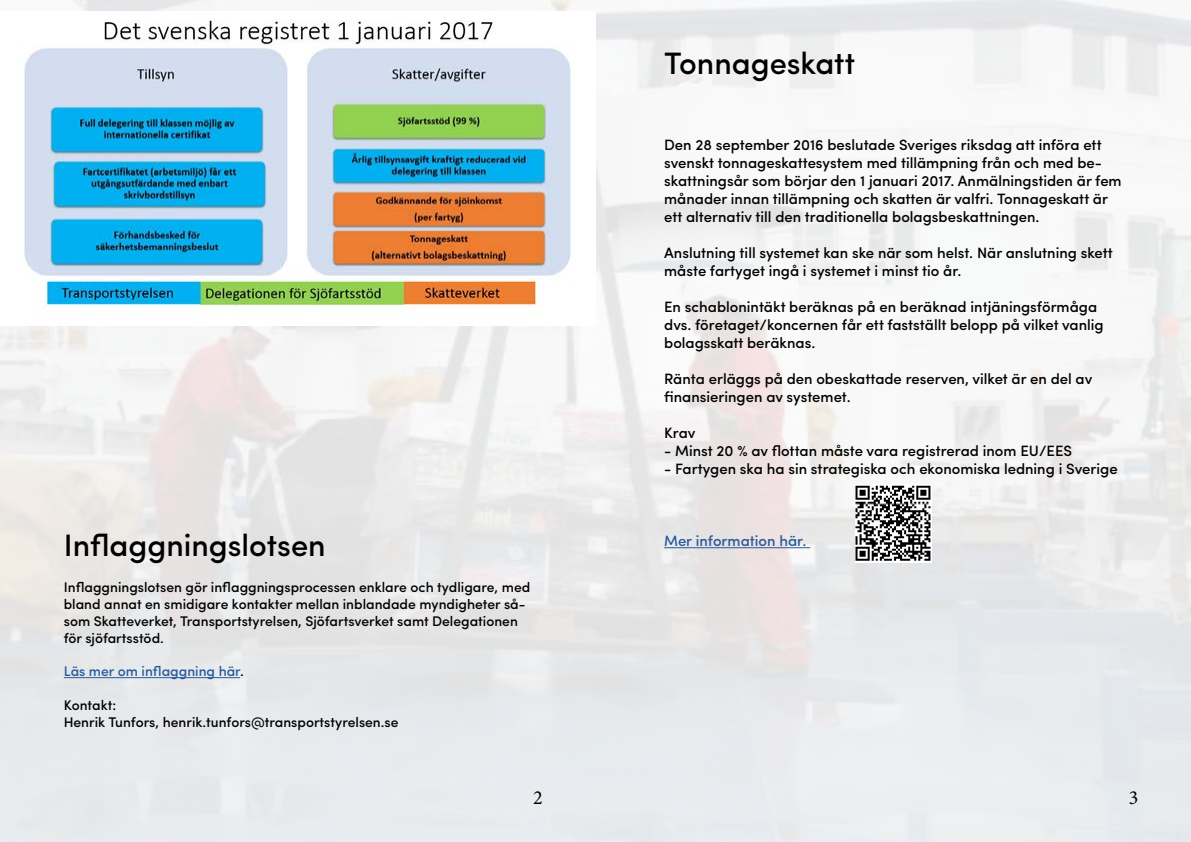
<style>
.page{position:relative;width:1191px;height:842px;background:#fff}
.page>*{position:absolute;margin:0;border:0;box-sizing:border-box;transform-origin:0 0}
.t1{font:500 31px "Sofia Pro";color:#000}
.t2{font:20px "Minion Pro";color:#000}
.t3{font:500 15px/18px "Sofia Pro";color:#000}
.t4{font:500 15px "Sofia Pro";color:#275b9b}
.t5{font:500 14px/16.8px "Sofia Pro";color:#000}
.t6{font:500 14px "Sofia Pro";color:#275b9b}
.s1{color:#000}
</style>
<div class="page">
<hr style="left:664px;top:547px;width:146px;height:1px;background:#275b9b">
<img style="left:855px;top:485px;width:76px;height:76px">
<img style="left:16px;top:19px;width:560px;height:298px">
<hr style="left:64px;top:677px;width:176px;height:1px;background:#275b9b">
<h1 class="t1" style="left:64px;top:522px;width:263px">Inflaggningslotsen</h1>
<p class="t5" style="left:64px;top:578px;width:468px">Inflaggningslotsen gör inflaggningsprocessen enklare och tydligare, med bland annat en smidigare kontakter mellan inblandade myndigheter så&shy;som Skatteverket, Transportstyrelsen, Sjöfartsverket samt Delegationen för sjöfartsstöd.</p>
<p class="t6" style="left:64px;top:661px;width:181px">Läs mer om inflaggning här<span class="s1">.</span></p>
<p class="t5" style="left:64px;top:696px;width:336px">Kontakt:<br>Henrik Tunfors, henrik.tunfors@transportstyrelsen.se</p>
<h2 class="t2" style="left:533px;top:784px;width:11px">2</h2>
<h1 class="t1" style="left:664px;top:40px;width:192px">Tonnageskatt</h1>
<p class="t3" style="left:664px;top:135px;width:459px">Den 28 september 2016 beslutade Sveriges riksdag att införa ett svenskt tonnageskattesystem med tillämpning från och med be&shy;skattningsår som börjar den 1 januari 2017. Anmälningstiden är fem månader innan tillämpning och skatten är valfri. Tonnageskatt är ett alternativ till den traditionella bolagsbeskattningen.</p>
<p class="t3" style="left:664px;top:243px;width:450px">Anslutning till systemet kan ske när som helst. När anslutning skett måste fartyget ingå i systemet i minst tio år.</p>
<p class="t3" style="left:664px;top:297px;width:441px">En schablonintäkt beräknas på en beräknad intjäningsförmåga dvs. företaget/koncernen får ett fastställt belopp på vilket vanlig bolagsskatt beräknas.</p>
<p class="t3" style="left:664px;top:369px;width:430px">Ränta erläggs på den obeskattade reserven, vilket är en del av finansieringen av systemet.</p>
<p class="t3" style="left:664px;top:423px;width:33px">Krav</p>
<p class="t3" style="left:664px;top:441px;width:409px">- Minst 20 % av flottan måste vara registrerad inom EU/EES</p>
<p class="t3" style="left:664px;top:459px;width:455px">- Fartygen ska ha sin strategiska och ekonomiska ledning i Sverige</p>
<p class="t4" style="left:664px;top:530px;width:144px">Mer information här.</p>
<h2 class="t2" style="left:1128px;top:784px;width:11px">3</h2>
</div>
